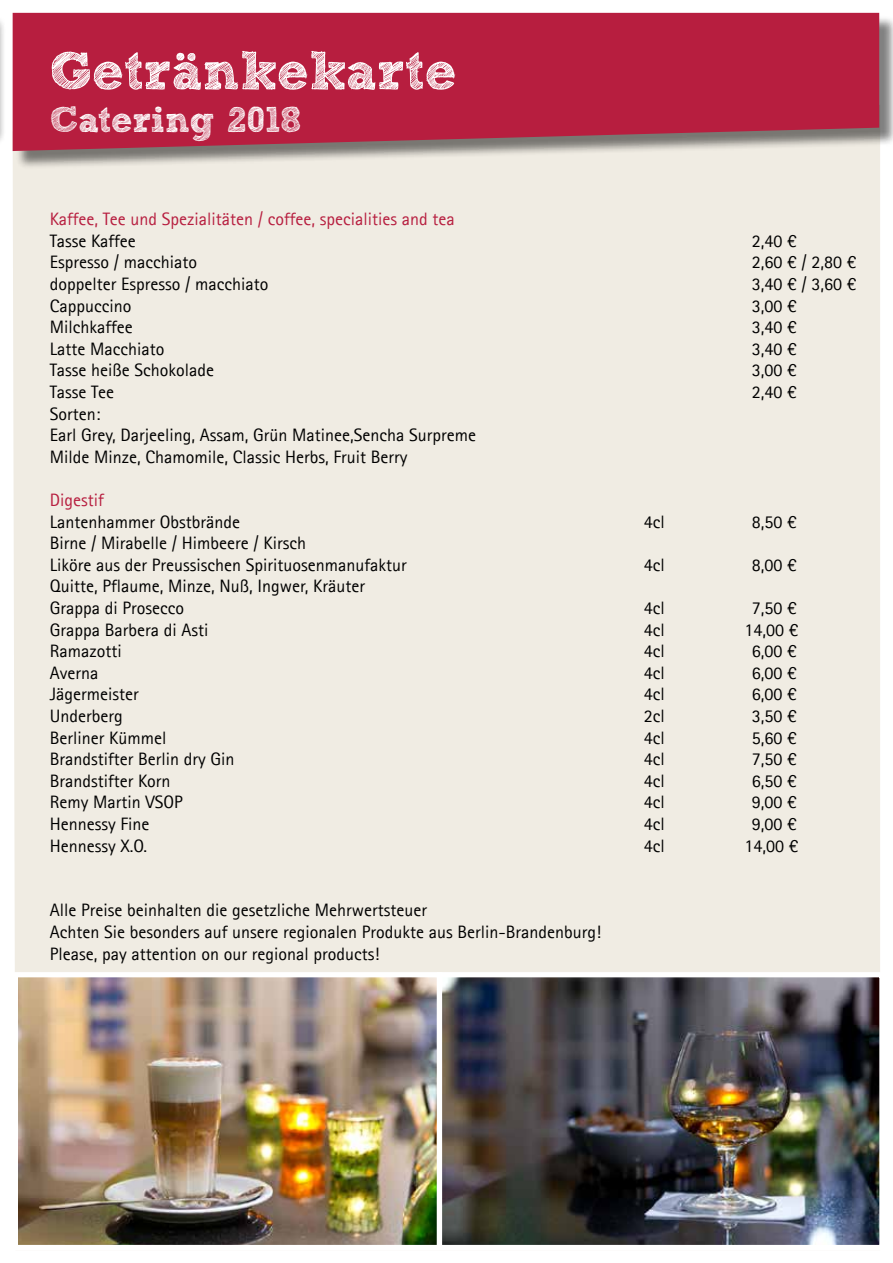
<style>
.page{position:relative;width:893px;height:1263px;background:#fff}
.page>*{position:absolute;margin:0;border:0;box-sizing:border-box;transform-origin:0 0}
.t1{font:54px "Sketch Rockwell";color:#fff}
.t2{font:36px "Sketch Rockwell";color:#fff}
.t3{font:18px/21.6px "Agfa Rotis Sans Serif";color:#000}
.t4{font:18px "Agfa Rotis Sans Serif";color:#b71e3f}
</style>
<div class="page">
<div style="left:0;top:15px;width:6px;height:155px;background:#000;opacity:.5"></div>
<div style="left:13px;top:151px;width:867px;height:821px;background:#f0ece3"></div>
<div style="left:15px;top:15px;width:878px;height:155px;background:#000;opacity:.5"></div>
<svg style="left:13px;top:13px;width:866px;height:138px;background:#b42846"></svg>
<img style="left:19px;top:978px;width:860px;height:266px">
<div style="left:13px;top:972px;width:429px;height:278px;border:5px solid #fff"></div>
<div style="left:437px;top:972px;width:448px;height:278px;border:5px solid #fff"></div>
<h1 class="t1" style="left:50px;top:41px;width:408px">Getränkekarte</h1>
<h2 class="t2" style="left:50px;top:100px;width:253px">Catering 2018</h2>
<p class="t4" style="left:50px;top:208px;width:406px">Kaffee, Tee und Spezialitäten / coffee, specialities and tea</p>
<p class="t3" style="left:50px;top:230px;width:87px">Tasse Kaffee</p>
<p class="t3" style="left:752px;top:230px;width:46px">2,40 €</p>
<p class="t3" style="left:50px;top:251px;width:149px">Espresso / macchiato</p>
<p class="t3" style="left:752px;top:251px;width:106px">2,60 € / 2,80 €</p>
<p class="t3" style="left:50px;top:273px;width:220px">doppelter Espresso / macchiato</p>
<p class="t3" style="left:752px;top:273px;width:106px">3,40 € / 3,60 €</p>
<p class="t3" style="left:50px;top:294px;width:83px">Cappuccino</p>
<p class="t3" style="left:752px;top:294px;width:46px">3,00 €</p>
<p class="t3" style="left:50px;top:316px;width:84px">Milchkaffee</p>
<p class="t3" style="left:752px;top:316px;width:46px">3,40 €</p>
<p class="t3" style="left:50px;top:338px;width:116px">Latte Macchiato</p>
<p class="t3" style="left:752px;top:338px;width:46px">3,40 €</p>
<p class="t3" style="left:50px;top:359px;width:166px">Tasse heiße Schokolade</p>
<p class="t3" style="left:752px;top:359px;width:46px">3,00 €</p>
<p class="t3" style="left:50px;top:381px;width:66px">Tasse Tee</p>
<p class="t3" style="left:752px;top:381px;width:46px">2,40 €</p>
<p class="t3" style="left:50px;top:402px;width:428px">Sorten:<br>Earl Grey, Darjeeling, Assam, Grün Matinee,Sencha Surpreme<br>Milde Minze, Chamomile, Classic Herbs, Fruit Berry</p>
<p class="t4" style="left:50px;top:489px;width:55px">Digestif</p>
<p class="t3" style="left:50px;top:510px;width:192px">Lantenhammer Obstbrände</p>
<p class="t3" style="left:644px;top:510px;width:23px">4cl</p>
<p class="t3" style="left:752px;top:510px;width:46px">8,50 €</p>
<p class="t3" style="left:50px;top:532px;width:358px">Birne / Mirabelle / Himbeere / Kirsch<br>Liköre aus der Preussischen Spirituosenmanufaktur</p>
<p class="t3" style="left:644px;top:554px;width:23px">4cl</p>
<p class="t3" style="left:752px;top:554px;width:47px">8,00 €</p>
<p class="t3" style="left:50px;top:575px;width:317px">Quitte, Pflaume, Minze, Nuß, Ingwer, Kräuter<br>Grappa di Prosecco</p>
<p class="t3" style="left:644px;top:597px;width:23px">4cl</p>
<p class="t3" style="left:752px;top:597px;width:46px">7,50 €</p>
<p class="t3" style="left:50px;top:618px;width:160px">Grappa Barbera di Asti</p>
<p class="t3" style="left:644px;top:618px;width:23px">4cl</p>
<p class="t3" style="left:744px;top:618px;width:55px">14,00 €</p>
<p class="t3" style="left:50px;top:640px;width:73px">Ramazotti</p>
<p class="t3" style="left:644px;top:640px;width:23px">4cl</p>
<p class="t3" style="left:752px;top:640px;width:46px">6,00 €</p>
<p class="t3" style="left:50px;top:662px;width:50px">Averna</p>
<p class="t3" style="left:644px;top:662px;width:23px">4cl</p>
<p class="t3" style="left:752px;top:662px;width:46px">6,00 €</p>
<p class="t3" style="left:50px;top:683px;width:90px">Jägermeister</p>
<p class="t3" style="left:644px;top:683px;width:23px">4cl</p>
<p class="t3" style="left:752px;top:683px;width:46px">6,00 €</p>
<p class="t3" style="left:50px;top:705px;width:74px">Underberg</p>
<p class="t3" style="left:644px;top:705px;width:23px">2cl</p>
<p class="t3" style="left:752px;top:705px;width:46px">3,50 €</p>
<p class="t3" style="left:50px;top:726px;width:118px">Berliner Kümmel</p>
<p class="t3" style="left:644px;top:726px;width:23px">4cl</p>
<p class="t3" style="left:752px;top:726px;width:46px">5,60 €</p>
<p class="t3" style="left:50px;top:748px;width:186px">Brandstifter Berlin dry Gin</p>
<p class="t3" style="left:644px;top:748px;width:23px">4cl</p>
<p class="t3" style="left:752px;top:748px;width:46px">7,50 €</p>
<p class="t3" style="left:50px;top:770px;width:122px">Brandstifter Korn</p>
<p class="t3" style="left:644px;top:770px;width:23px">4cl</p>
<p class="t3" style="left:752px;top:770px;width:46px">6,50 €</p>
<p class="t3" style="left:50px;top:791px;width:134px">Remy Martin VSOP</p>
<p class="t3" style="left:644px;top:791px;width:23px">4cl</p>
<p class="t3" style="left:752px;top:791px;width:46px">9,00 €</p>
<p class="t3" style="left:50px;top:813px;width:101px">Hennessy Fine</p>
<p class="t3" style="left:644px;top:813px;width:23px">4cl</p>
<p class="t3" style="left:752px;top:813px;width:46px">9,00 €</p>
<p class="t3" style="left:50px;top:834px;width:99px">Hennessy X.O.</p>
<p class="t3" style="left:644px;top:834px;width:23px">4cl</p>
<p class="t3" style="left:744px;top:834px;width:55px">14,00 €</p>
<p class="t3" style="left:50px;top:899px;width:553px">Alle Preise beinhalten die gesetzliche Mehrwertsteuer<br>Achten Sie besonders auf unsere regionalen Produkte aus Berlin-Brandenburg!<br>Please, pay attention on our regional products!</p>
</div>
